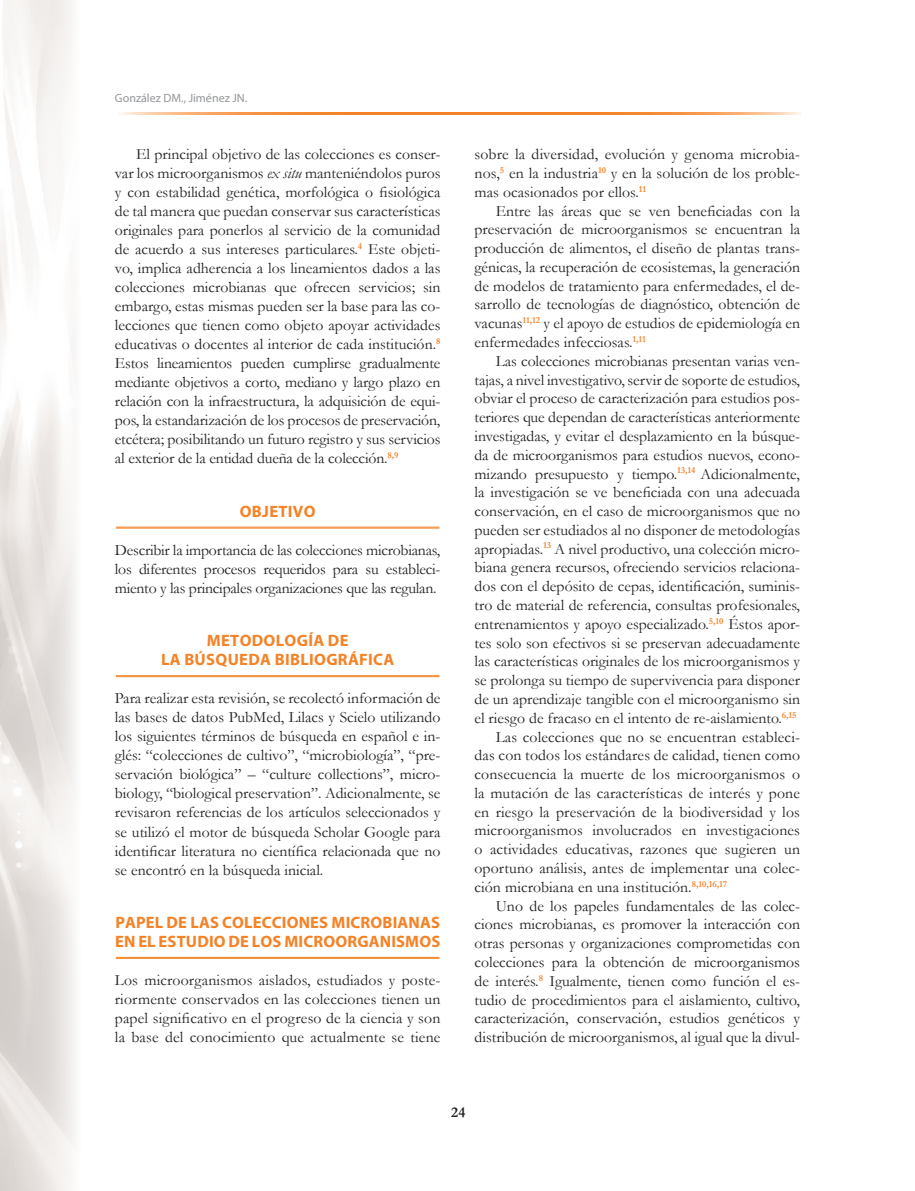
<style>
.page{position:relative;width:915px;height:1191px;background:#fff}
.page>*{position:absolute;margin:0;border:0;box-sizing:border-box;transform-origin:0 0}
.t1{font:700 16.5px/19.2px "Myriad Pro";letter-spacing:.01em;color:#f58226;text-align:center}
.t2{font:15.75px/19px "Garamond";color:#231f20;text-align:justify}
.t3{font:700 15px "Garamond";color:#231f20}
.t4{font:12px "Myriad Pro";color:#939598}
.s1{font-style:italic}
</style>
<div class="page">
<svg style="left:121px;top:112px;width:678px;height:2px"></svg>
<hr style="left:116px;top:527px;width:323px;height:1px;background:#f58226">
<hr style="left:116px;top:528px;width:323px;height:1px;background:#f58226">
<hr style="left:116px;top:675px;width:323px;height:1px;background:#f58226">
<hr style="left:116px;top:676px;width:323px;height:1px;background:#f58226">
<hr style="left:116px;top:957px;width:323px;height:1px;background:#f58226">
<hr style="left:116px;top:958px;width:323px;height:1px;background:#f58226">
<p class="t4" style="left:115px;top:90px;width:134px">González DM., Jiménez JN.</p>
<p class="t2" style="left:115px;top:144px;width:327px;text-indent:21px">El principal objetivo de las colecciones es conser&shy;var los microorganismos <span class="s1">ex situ</span> manteniéndolos puros y con estabilidad genética, morfológica o fisiológica de tal manera que puedan conservar sus características originales para ponerlos al servicio de la comunidad de acuerdo a sus intereses particulares.<sup>4</sup> Este objeti&shy;vo, implica adherencia a los lineamientos dados a las colecciones microbianas que ofrecen servicios; sin embargo, estas mismas pueden ser la base para las co&shy;lecciones que tienen como objeto apoyar actividades educativas o docentes al interior de cada institución.<sup>8<br></sup>Estos lineamientos pueden cumplirse gradualmente mediante objetivos a corto, mediano y largo plazo en relación con la infraestructura, la adquisición de equi&shy;pos, la estandarización de los procesos de preservación, etcétera; posibilitando un futuro registro y sus servicios al exterior de la entidad dueña de la colección.<sup>8,9</sup></p>
<p class="t1" style="left:240px;top:501px;width:77px">OBJETIVO</p>
<p class="t2" style="left:115px;top:540px;width:327px">Describir la importancia de las colecciones microbianas, los diferentes procesos requeridos para su estableci&shy;miento y las principales organizaciones que las regulan.</p>
<p class="t1" style="left:161px;top:630px;width:235px">METODOLOGÍA DE<br>LA BÚSQUEDA BIBLIOGRÁFICA</p>
<p class="t2" style="left:115px;top:688px;width:327px">Para realizar esta revisión, se recolectó información de las bases de datos PubMed, Lilacs y Scielo utilizando los siguientes términos de búsqueda en español e in&shy;glés: “colecciones de cultivo”, “microbiología”, “pre&shy;servación biológica” – “culture collections”, micro&shy;biology, “biological preservation”. Adicionalmente, se revisaron referencias de los artículos seleccionados y se utilizó el motor de búsqueda Scholar Google para identificar literatura no científica relacionada que no se encontró en la búsqueda inicial.</p>
<p class="t1" style="left:115px;top:912px;width:326px;text-align:left">PAPEL DE LAS COLECCIONES MICROBIANAS<br>EN EL ESTUDIO DE LOS MICROORGANISMOS</p>
<p class="t2" style="left:115px;top:970px;width:327px">Los microorganismos aislados, estudiados y poste&shy;riormente conservados en las colecciones tienen un papel significativo en el progreso de la ciencia y son la base del conocimiento que actualmente se tiene</p>
<p class="t2" style="left:474px;top:144px;width:327px">sobre la diversidad, evolución y genoma microbia&shy;nos,<sup>5</sup> en la industria<sup>10</sup> y en la solución de los proble&shy;mas ocasionados por ellos.<sup>11</sup></p>
<p class="t2" style="left:474px;top:201px;width:327px;text-indent:21px">Entre las áreas que se ven beneficiadas con la preservación de microorganismos se encuentran la producción de alimentos, el diseño de plantas trans&shy;génicas, la recuperación de ecosistemas, la generación de modelos de tratamiento para enfermedades, el de&shy;sarrollo de tecnologías de diagnóstico, obtención de vacunas<sup>11,12</sup> y el apoyo de estudios de epidemiología en enfermedades infecciosas.<sup>1,11</sup></p>
<p class="t2" style="left:495px;top:351px;width:305px">Las colecciones microbianas presentan varias ven-</p>
<p class="t2" style="left:474px;top:370px;width:327px">tajas, a nivel investigativo, servir de soporte de estudios,</p>
<p class="t2" style="left:474px;top:388px;width:327px">obviar el proceso de caracterización para estudios pos-</p>
<p class="t2" style="left:474px;top:407px;width:327px">teriores que dependan de características anteriormente</p>
<p class="t2" style="left:474px;top:426px;width:327px">investigadas, y evitar el desplazamiento en la búsque-</p>
<p class="t2" style="left:474px;top:445px;width:327px">da de microorganismos para estudios nuevos, econo-</p>
<p class="t2" style="left:474px;top:463px;width:327px">mizando presupuesto y tiempo.<sup>13,14</sup> Adicionalmente,</p>
<p class="t2" style="left:474px;top:482px;width:327px">la investigación se ve beneficiada con una adecuada</p>
<p class="t2" style="left:474px;top:501px;width:327px">conservación, en el caso de microorganismos que no</p>
<p class="t2" style="left:474px;top:520px;width:327px">pueden ser estudiados al no disponer de metodologías</p>
<p class="t2" style="left:474px;top:539px;width:327px">apropiadas.<sup>13</sup> A nivel productivo, una colección micro-</p>
<p class="t2" style="left:474px;top:557px;width:327px">biana genera recursos, ofreciendo servicios relaciona-</p>
<p class="t2" style="left:474px;top:576px;width:327px">dos con el depósito de cepas, identificación, suminis-</p>
<p class="t2" style="left:474px;top:595px;width:327px">tro de material de referencia, consultas profesionales,</p>
<p class="t2" style="left:474px;top:614px;width:327px">entrenamientos y apoyo especializado.<sup>5,10</sup> Éstos apor-</p>
<p class="t2" style="left:474px;top:632px;width:327px">tes solo son efectivos si se preservan adecuadamente</p>
<p class="t2" style="left:474px;top:651px;width:327px">las características originales de los microorganismos y</p>
<p class="t2" style="left:474px;top:670px;width:327px">se prolonga su tiempo de supervivencia para disponer</p>
<p class="t2" style="left:474px;top:689px;width:327px">de un aprendizaje tangible con el microorganismo sin</p>
<p class="t2" style="left:474px;top:708px;width:323px">el riesgo de fracaso en el intento de re-aislamiento.<sup>6,15</sup></p>
<p class="t2" style="left:495px;top:726px;width:305px">Las colecciones que no se encuentran estableci-</p>
<p class="t2" style="left:474px;top:745px;width:327px">das con todos los estándares de calidad, tienen como</p>
<p class="t2" style="left:474px;top:764px;width:327px">consecuencia la muerte de los microorganismos o</p>
<p class="t2" style="left:474px;top:783px;width:327px">la mutación de las características de interés y pone</p>
<p class="t2" style="left:474px;top:801px;width:327px">en riesgo la preservación de la biodiversidad y los</p>
<p class="t2" style="left:474px;top:820px;width:327px">microorganismos involucrados en investigaciones</p>
<p class="t2" style="left:474px;top:839px;width:327px">o actividades educativas, razones que sugieren un</p>
<p class="t2" style="left:474px;top:858px;width:327px">oportuno análisis, antes de implementar una colec-</p>
<p class="t2" style="left:474px;top:877px;width:254px">ción microbiana en una institución.<sup>8,10,16,17</sup></p>
<p class="t2" style="left:495px;top:895px;width:306px">Uno de los papeles fundamentales de las colec-</p>
<p class="t2" style="left:474px;top:914px;width:327px">ciones microbianas, es promover la interacción con</p>
<p class="t2" style="left:474px;top:933px;width:327px">otras personas y organizaciones comprometidas con</p>
<p class="t2" style="left:474px;top:952px;width:327px">colecciones para la obtención de microorganismos</p>
<p class="t2" style="left:474px;top:971px;width:327px">de interés.<sup>8</sup> Igualmente, tienen como función el es-</p>
<p class="t2" style="left:474px;top:989px;width:327px">tudio de procedimientos para el aislamiento, cultivo,</p>
<p class="t2" style="left:474px;top:1008px;width:327px">caracterización, conservación, estudios genéticos y</p>
<p class="t2" style="left:474px;top:1027px;width:327px">distribución de microorganismos, al igual que la divul-</p>
<p class="t3" style="left:451px;top:1102px;width:16px">24</p>
</div>
